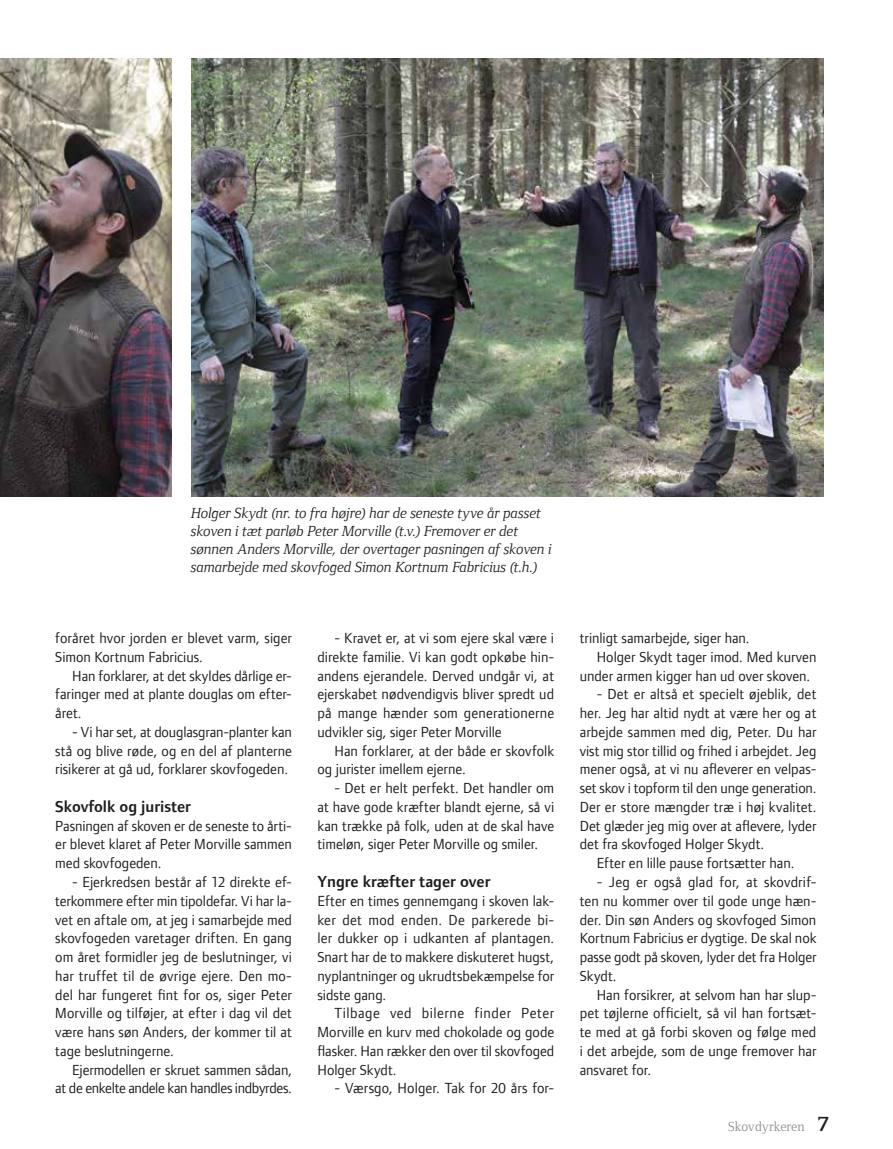
<style>
.page{position:relative;width:893px;height:1149px;background:#fff}
.page>*{position:absolute;margin:0;border:0;box-sizing:border-box;transform-origin:0 0}
.t1{font:600 16.5px "Foundry Form Sans";color:#1d1d1b}
.t2{font:15px/18.8px "Foundry Form Sans";color:#1d1d1b;text-align:justify}
.t3{font:italic 15px/18px "Foundry Form Serif";color:#1d1d1b}
.t4{font:13.5px "Foundry Form Serif";color:#909090}
.s1{font-weight:700;font-size:21px;color:#1d1d1b}
</style>
<div class="page">
<img style="left:191px;top:58px;width:632px;height:438px">
<img style="left:0;top:58px;width:172px;height:438px">
<p class="t3" style="left:191px;top:504px;width:362px">Holger Skydt (nr. to fra højre) har de seneste tyve år passet skoven i tæt parløb Peter Morville (t.v.) Fremover er det sønnen Anders Morville, der overtager pasningen af skoven i samarbejde med skovfoged Simon Kortnum Fabricius (t.h.)</p>
<p class="t2" style="left:55px;top:628px;width:238px">foråret hvor jorden er blevet varm, siger<br>Simon Kortnum Fabricius.</p>
<p class="t2" style="left:55px;top:666px;width:238px;text-indent:17px">Han forklarer, at det skyldes dårlige er&shy;faringer med at plante douglas om efter&shy;året.</p>
<p class="t2" style="left:55px;top:722px;width:238px;text-indent:17px">- Vi har set, at douglasgran-planter kan stå og blive røde, og en del af planterne risikerer at gå ud, forklarer skovfogeden.</p>
<p class="t1" style="left:55px;top:797px;width:137px">Skovfolk og jurister</p>
<p class="t2" style="left:55px;top:816px;width:238px">Pasningen af skoven er de seneste to årti&shy;er blevet klaret af Peter Morville sammen med skovfogeden.</p>
<p class="t2" style="left:55px;top:872px;width:238px;text-indent:17px">- Ejerkredsen består af 12 direkte ef&shy;terkommere efter min tipoldefar. Vi har la&shy;vet en aftale om, at jeg i samarbejde med skovfogeden varetager driften. En gang om året formidler jeg de beslutninger, vi har truffet til de øvrige ejere. Den mo&shy;del har fungeret fint for os, siger Peter Morville og tilføjer, at efter i dag vil det være hans søn Anders, der kommer til at tage beslutningerne.</p>
<p class="t2" style="left:55px;top:1059px;width:238px;text-align:right">Ejermodellen er skruet sammen sådan,<br>at de enkelte andele kan handles indbyrdes.</p>
<p class="t2" style="left:317px;top:628px;width:238px;text-indent:17px">- Kravet er, at vi som ejere skal være i direkte familie. Vi kan godt opkøbe hin&shy;andens ejerandele. Derved undgår vi, at ejerskabet nødvendigvis bliver spredt ud på mange hænder som generationerne udvikler sig, siger Peter Morville</p>
<p class="t2" style="left:317px;top:741px;width:238px;text-indent:17px">Han forklarer, at der både er skovfolk og jurister imellem ejerne.</p>
<p class="t2" style="left:317px;top:778px;width:238px;text-indent:17px">- Det er helt perfekt. Det handler om at have gode kræfter blandt ejerne, så vi kan trække på folk, uden at de skal have timeløn, siger Peter Morville og smiler.</p>
<p class="t1" style="left:317px;top:872px;width:174px">Yngre kræfter tager over</p>
<p class="t2" style="left:317px;top:891px;width:238px">Efter en times gennemgang i skoven lak&shy;ker det mod enden. De parkerede bi&shy;ler dukker op i udkanten af plantagen.<br>Snart har de to makkere diskuteret hugst, nyplantninger og ukrudtsbekæmpelse for sidste gang.</p>
<p class="t2" style="left:317px;top:1003px;width:238px;text-indent:17px">Tilbage ved bilerne finder Peter Morville en kurv med chokolade og gode flasker. Han rækker den over til skovfoged Holger Skydt.</p>
<p class="t2" style="left:334px;top:1078px;width:221px">- Værsgo, Holger. Tak for 20 års for-</p>
<p class="t2" style="left:580px;top:628px;width:171px">trinligt samarbejde, siger han.</p>
<p class="t2" style="left:597px;top:647px;width:221px">Holger Skydt tager imod. Med kurven</p>
<p class="t2" style="left:580px;top:666px;width:232px">under armen kigger han ud over skoven.</p>
<p class="t2" style="left:580px;top:684px;width:238px;text-indent:17px">- Det er altså et specielt øjeblik, det her. Jeg har altid nydt at være her og at arbejde sammen med dig, Peter. Du har vist mig stor tillid og frihed i arbejdet. Jeg mener også, at vi nu afleverer en velpas&shy;set skov i topform til den unge generation.<br>Der er store mængder træ i høj kvalitet.<br>Det glæder jeg mig over at aflevere, lyder det fra skovfoged Holger Skydt.</p>
<p class="t2" style="left:597px;top:853px;width:199px">Efter en lille pause fortsætter han.</p>
<p class="t2" style="left:580px;top:872px;width:238px;text-indent:17px">- Jeg er også glad for, at skovdrif&shy;ten nu kommer over til gode unge hæn&shy;der. Din søn Anders og skovfoged Simon Kortnum Fabricius er dygtige. De skal nok passe godt på skoven, lyder det fra Holger Skydt.</p>
<p class="t2" style="left:580px;top:984px;width:238px;text-indent:17px">Han forsikrer, at selvom han har slup&shy;pet tøjlerne officielt, så vil han fortsæt&shy;te med at gå forbi skoven og følge med i det arbejde, som de unge fremover har ansvaret for.</p>
<p class="t4" style="left:728px;top:1118px;width:102px">Skovdyrkeren <span class="s1">7</span></p>
</div>
